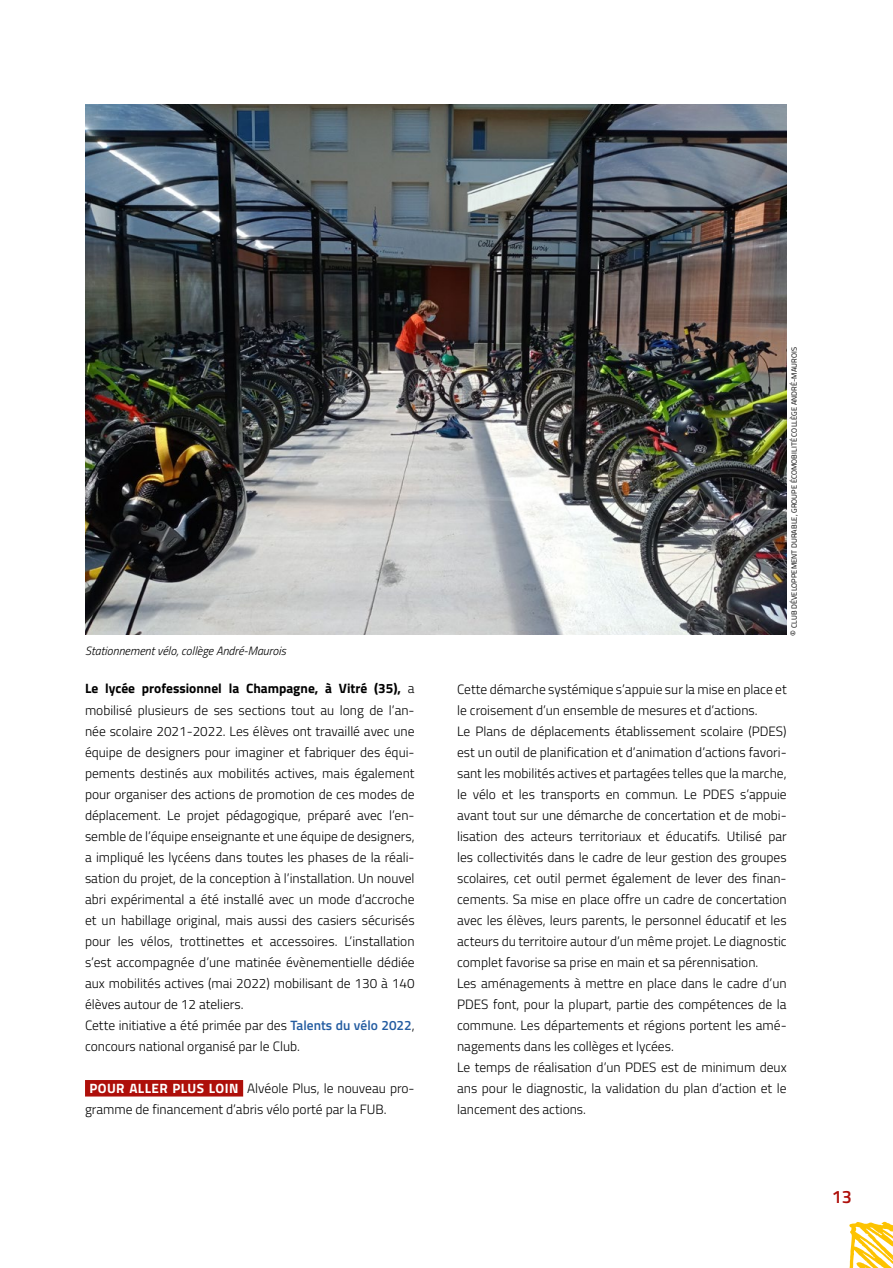
<style>
.page{position:relative;width:893px;height:1268px;background:#fff}
.page>*{position:absolute;margin:0;border:0;box-sizing:border-box;transform-origin:0 0}
.t1{font:600 18px "Titillium Web";color:#ae0f0a}
.t2{font:300 13.5px/21px "Titillium Web";color:#000}
.t3{font:italic 300 12px "Titillium Web";color:#000}
.t4{font:7.5px "Titillium Web";letter-spacing:.01em;color:#000}
.s1{font-weight:700}
.s2{font-weight:600;color:#225ba0}
.s3{font-weight:700;color:#fff}
.s4{font-size:9px}
</style>
<div class="page">
<svg style="left:849px;top:1221px;width:44px;height:46px"></svg>
<div style="left:85px;top:1079px;width:158px;height:17px;background:#ae0f0a"></div>
<img style="left:85px;top:104px;width:702px;height:530px">
<p class="t3" style="left:85px;top:641px;width:202px">Stationnement vélo, collège André-Maurois</p>
<p class="t2" style="left:85px;top:677px;width:331px"><span class="s1">Le lycée professionnel la Champagne, à Vitré (35),</span> a mobilisé plusieurs de ses sections tout au long de l’an&shy;née scolaire 2021-2022. Les élèves ont travaillé avec une équipe de designers pour imaginer et fabriquer des équi&shy;pements destinés aux mobilités actives, mais également pour organiser des actions de promotion de ces modes de déplacement. Le projet pédagogique, préparé avec l’en&shy;semble de l’équipe enseignante et une équipe de designers, a impliqué les lycéens dans toutes les phases de la réali&shy;sation du projet, de la conception à l’installation. Un nouvel abri expérimental a été installé avec un mode d’accroche et un habillage original, mais aussi des casiers sécurisés pour les vélos, trottinettes et accessoires. L’installation s’est accompagnée d’une matinée évènementielle dédiée aux mobilités actives (mai 2022) mobilisant de 130 à 140 élèves autour de 12 ateliers.<br>Cette initiative a été primée par des <span class="s2">Talents du vélo 2022</span>, concours national organisé par le Club.</p>
<p class="t2" style="left:85px;top:1076px;width:331px;text-indent:4px"><span class="s3">POUR ALLER PLUS LOIN</span> Alvéole Plus, le nouveau pro&shy;gramme de financement d’abris vélo porté par la FUB.</p>
<p class="t4" style="left:789px;top:635px;width:290px;rotate:-90deg"><span class="s4">©</span> CLUB DÉVELOPPEMENT DURABLE, GROUPE ÉCOMOBILITÉ COLLÈGE ANDRÉ-MAUROIS</p>
<p class="t2" style="left:457px;top:677px;width:331px">Cette démarche systémique s’appuie sur la mise en place et le croisement d’un ensemble de mesures et d’actions.<br>Le Plans de déplacements établissement scolaire (PDES) est un outil de planification et d’animation d’actions favori&shy;sant les mobilités actives et partagées telles que la marche, le vélo et les transports en commun. Le PDES s’appuie avant tout sur une démarche de concertation et de mobi&shy;lisation des acteurs territoriaux et éducatifs. Utilisé par les collectivités dans le cadre de leur gestion des groupes scolaires, cet outil permet également de lever des finan&shy;cements. Sa mise en place offre un cadre de concertation avec les élèves, leurs parents, le personnel éducatif et les acteurs du territoire autour d’un même projet. Le diagnostic complet favorise sa prise en main et sa pérennisation.<br>Les aménagements à mettre en place dans le cadre d’un PDES font, pour la plupart, partie des compétences de la commune. Les départements et régions portent les amé&shy;nagements dans les collèges et lycées.<br>Le temps de réalisation d’un PDES est de minimum deux ans pour le diagnostic, la validation du plan d’action et le lancement des actions.</p>
<h1 class="t1" style="left:832px;top:1182px;width:22px">13</h1>
</div>
